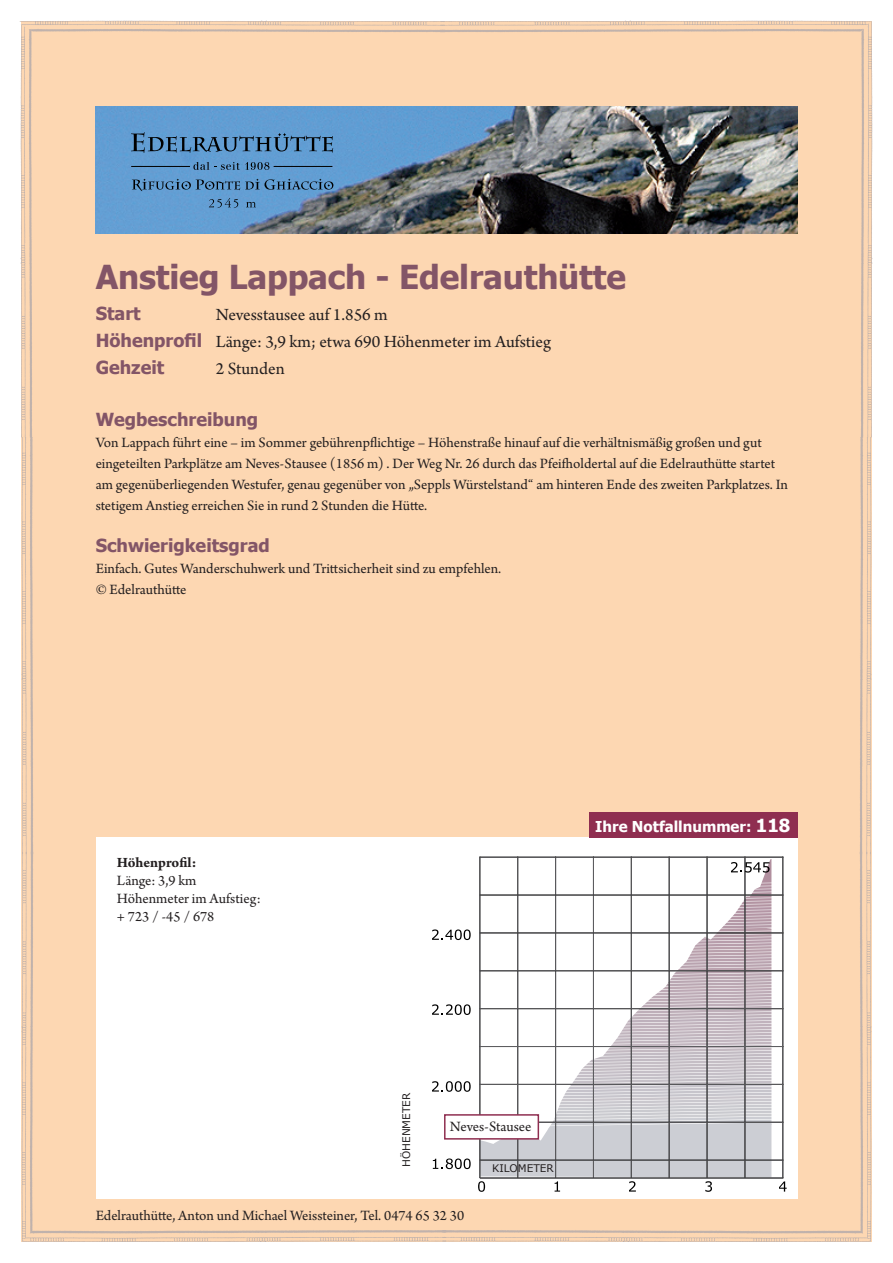
<style>
.page{position:relative;width:893px;height:1263px;background:#fff}
.page>*{position:absolute;margin:0;border:0;box-sizing:border-box;transform-origin:0 0}
.t1{font:700 33px "Tahoma";letter-spacing:-.005em;color:#835567}
.t2{font:18px/27px "Arno Pro";letter-spacing:-.005em;color:#231f20}
.t3{font:700 18px "Tahoma";color:#835567}
.t4{font:15px/21px "Arno Pro";letter-spacing:-.005em;color:#231f20}
.t5{font:700 15px "Tahoma";color:#fff}
.t6{font:700 15px "Arno Pro";letter-spacing:-.005em;color:#231f20}
.t7{font:10.5px "Verdana";color:#231f20}
.s1{font-family:"Tahoma";font-weight:700;color:#835567}
.s2{font-size:18px}
</style>
<div class="page">
<div style="left:21px;top:21px;width:851px;height:1221px;background:#fdd7b2"></div>
<div style="left:96px;top:838px;width:701px;height:361px;background:#fff"></div>
<img style="left:96px;top:106px;width:701px;height:128px">
<svg style="left:131px;top:132px;width:202px;height:21px;background:#4d7da8"></svg>
<svg style="left:132px;top:179px;width:201px;height:12px;background:#4f7faa"></svg>
<hr style="left:131px;top:166px;width:59px;height:1px;background:#000">
<hr style="left:274px;top:166px;width:58px;height:1px;background:#000">
<svg style="left:209px;top:198px;width:29px;height:10px"></svg>
<svg style="left:246px;top:202px;width:10px;height:5px"></svg>
<svg style="left:193px;top:162px;width:76px;height:8px"></svg>
<hr style="left:480px;top:857px;width:1px;height:321px;background:#606063">
<hr style="left:517px;top:857px;width:1px;height:321px;background:#606063">
<hr style="left:555px;top:857px;width:1px;height:321px;background:#606063">
<hr style="left:593px;top:857px;width:1px;height:321px;background:#606063">
<hr style="left:631px;top:857px;width:1px;height:321px;background:#606063">
<hr style="left:669px;top:857px;width:1px;height:321px;background:#606063">
<hr style="left:707px;top:857px;width:1px;height:321px;background:#606063">
<hr style="left:745px;top:857px;width:1px;height:321px;background:#606063">
<hr style="left:782px;top:857px;width:1px;height:321px;background:#606063">
<hr style="left:480px;top:857px;width:303px;height:1px;background:#606063">
<hr style="left:480px;top:895px;width:303px;height:1px;background:#606063">
<hr style="left:480px;top:933px;width:303px;height:1px;background:#606063">
<hr style="left:480px;top:970px;width:303px;height:1px;background:#606063">
<hr style="left:480px;top:1008px;width:303px;height:1px;background:#606063">
<hr style="left:480px;top:1046px;width:303px;height:1px;background:#606063">
<hr style="left:480px;top:1084px;width:303px;height:1px;background:#606063">
<hr style="left:480px;top:1122px;width:303px;height:1px;background:#606063">
<hr style="left:480px;top:1160px;width:303px;height:1px;background:#606063">
<hr style="left:480px;top:1178px;width:303px;height:1px;background:#606063">
<svg style="left:779px;top:1181px;width:8px;height:10px"></svg>
<svg style="left:432px;top:859px;width:339px;height:333px"></svg>
<div style="left:589px;top:812px;width:208px;height:26px;background:#8f2e50"></div>
<div style="left:444px;top:1114px;width:95px;height:25px;background:#fff;border:2px solid #8f2e50"></div>
<img style="left:19px;top:21px;width:15px;height:1204px">
<img style="left:20px;top:20px;width:420px;height:17px">
<img style="left:440px;top:20px;width:415px;height:13px">
<img style="left:22px;top:1225px;width:420px;height:17px">
<img style="left:442px;top:1230px;width:413px;height:12px">
<img style="left:855px;top:21px;width:18px;height:1221px">
<h1 class="t1" style="left:96px;top:256px;width:532px">Anstieg Lappach - Edelrauthütte</h1>
<p class="t3" style="left:96px;top:302px;width:46px">Start</p>
<p class="t2" style="left:96px;top:302px;width:457px;text-indent:120px">Nevesstausee auf 1.856 m<br><span class="s1">Höhenprofil</span> Länge: 3,9 km; etwa 690 Höhenmeter im Aufstieg</p>
<p class="t3" style="left:96px;top:356px;width:70px">Gehzeit</p>
<p class="t2" style="left:216px;top:356px;width:70px">2 Stunden</p>
<p class="t3" style="left:96px;top:408px;width:164px">Wegbeschreibung</p>
<p class="t4" style="left:96px;top:433px;width:694px">Von Lappach führt eine – im Sommer gebührenpflichtige – Höhenstraße hinauf auf die verhältnismäßig großen und gut eingeteilten Parkplätze am Neves-Stausee (1856 m) . Der Weg Nr. 26 durch das Pfeifholdertal auf die Edelrauthütte startet am gegenüberliegenden Westufer, genau gegenüber von „Seppls Würstelstand“ am hinteren Ende des zweiten Parkplatzes. In stetigem Anstieg erreichen Sie in rund 2 Stunden die Hütte.</p>
<p class="t3" style="left:96px;top:534px;width:176px">Schwierigkeitsgrad</p>
<p class="t4" style="left:96px;top:559px;width:407px">Einfach. Gutes Wanderschuhwerk und Trittsicherheit sind zu empfehlen. © Edelrauthütte</p>
<p class="t6" style="left:117px;top:854px;width:81px">Höhenprofil:</p>
<p class="t4" style="left:117px;top:872px;width:145px;line-height:18px">Länge: 3,9 km<br>Höhenmeter im Aufstieg: + 723 / -45 / 678</p>
<p class="t5" style="left:595px;top:817px;width:196px">Ihre Notfallnummer: <span class="s2">118</span></p>
<p class="t7" style="left:400px;top:1167px;width:76px;rotate:-90deg">HÖHENMETER</p>
<p class="t4" style="left:450px;top:1116px;width:83px">Neves-Stausee</p>
<p class="t7" style="left:492px;top:1162px;width:63px">KILOMETER</p>
<p class="t4" style="left:96px;top:1206px;width:370px">Edelrauthütte, Anton und Michael Weissteiner, Tel. 0474 65 32 30</p>
</div>
